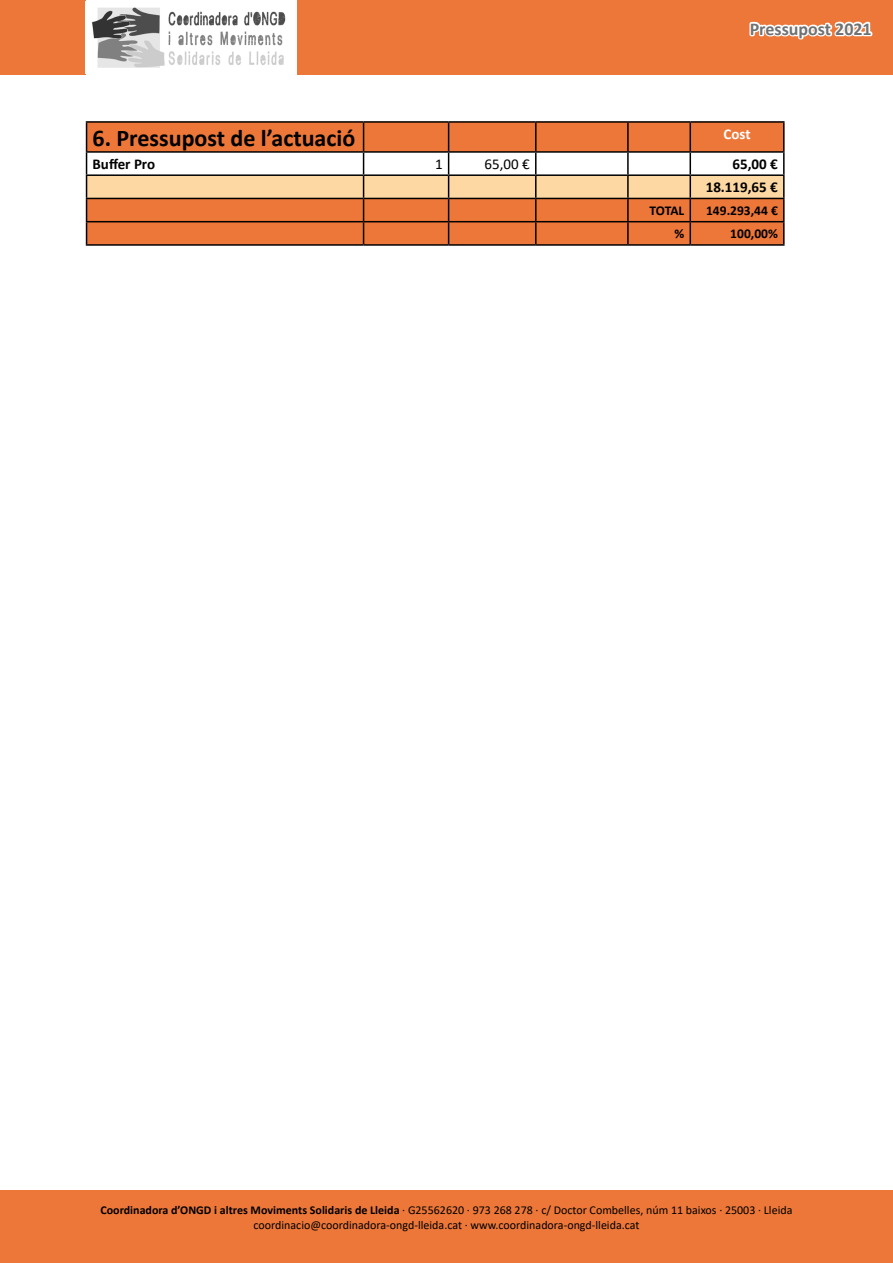
<style>
.page{position:relative;width:893px;height:1263px;background:#fff}
.page>*{position:absolute;margin:0;border:0;box-sizing:border-box;transform-origin:0 0}
.t1{font:700 24px "Calibri";color:#000}
.t2{font:700 18px "Calibri";color:#707172}
.t3{font:700 15px/23.2px "Calibri";color:#000;text-align:right}
.t4{font:15px "Calibri";color:#000}
.t5{font:700 15px "Calibri";color:#fff}
.t6{font:700 13.5px "Calibri";color:#000}
.t7{font:12px/14.4px "Calibri";color:#000;text-align:center}
.s1{font-weight:700}
</style>
<div class="page">
<div style="left:297px;top:0;width:596px;height:74px;background:#ed7738"></div>
<div style="left:0;top:0;width:297px;height:74px;background:#ed7738"></div>
<div style="left:0;top:1191px;width:893px;height:72px;background:#ed7738"></div>
<svg style="left:749px;top:21px;width:124px;height:19px"></svg>
<div style="left:86px;top:0;width:211px;height:99px;background:#fff"></div>
<img style="left:92px;top:7px;width:194px;height:61px">
<hr style="left:86px;top:121px;width:278px;height:2px;background:#000">
<hr style="left:364px;top:121px;width:85px;height:2px;background:#000">
<hr style="left:449px;top:121px;width:87px;height:2px;background:#000">
<hr style="left:536px;top:121px;width:92px;height:2px;background:#000">
<hr style="left:628px;top:121px;width:62px;height:2px;background:#000">
<hr style="left:690px;top:121px;width:95px;height:2px;background:#000">
<hr style="left:783px;top:123px;width:2px;height:28px;background:#000">
<hr style="left:690px;top:151px;width:95px;height:2px;background:#000">
<hr style="left:783px;top:153px;width:2px;height:21px;background:#000">
<hr style="left:690px;top:174px;width:95px;height:2px;background:#000">
<hr style="left:783px;top:176px;width:2px;height:22px;background:#000">
<hr style="left:690px;top:198px;width:95px;height:1px;background:#000">
<hr style="left:783px;top:199px;width:2px;height:22px;background:#000">
<svg style="left:86px;top:123px;width:698px;height:121px"></svg>
<hr style="left:628px;top:221px;width:62px;height:1px;background:#000">
<hr style="left:627px;top:222px;width:2px;height:22px;background:#000">
<hr style="left:690px;top:221px;width:95px;height:1px;background:#000">
<hr style="left:689px;top:222px;width:2px;height:22px;background:#000">
<hr style="left:783px;top:222px;width:2px;height:22px;background:#000">
<hr style="left:86px;top:244px;width:278px;height:2px;background:#000">
<hr style="left:364px;top:244px;width:85px;height:2px;background:#000">
<hr style="left:449px;top:244px;width:87px;height:2px;background:#000">
<hr style="left:536px;top:244px;width:92px;height:2px;background:#000">
<hr style="left:628px;top:244px;width:62px;height:2px;background:#000">
<hr style="left:690px;top:244px;width:95px;height:2px;background:#000">
<h2 class="t2" style="left:750px;top:16px;width:123px">Pressupost 2021</h2>
<h1 class="t1" style="left:93px;top:121px;width:264px">6. Pressupost de l’actuació</h1>
<p class="t5" style="left:723px;top:124px;width:29px">Cost</p>
<p class="t3" style="left:93px;top:152px;width:64px">Buffer Pro</p>
<p class="t4" style="left:435px;top:154px;width:9px">1</p>
<p class="t4" style="left:485px;top:154px;width:47px">65,00 €</p>
<p class="t3" style="left:706px;top:152px;width:74px">65,00 €<br>18.119,65 €</p>
<p class="t6" style="left:650px;top:201px;width:36px">TOTAL</p>
<p class="t6" style="left:706px;top:201px;width:73px">149.293,44 €</p>
<p class="t6" style="left:674px;top:224px;width:11px">%</p>
<p class="t6" style="left:730px;top:224px;width:49px">100,00%</p>
<p class="t7" style="left:100px;top:1202px;width:693px"><span class="s1">Coordinadora d’ONGD i altres Moviments Solidaris de Lleida</span> · G25562620 · 973 268 278 · c/ Doctor Combelles, núm 11 baixos · 25003 · Lleida coordinacio@coordinadora-ongd-lleida.cat · www.coordinadora-ongd-lleida.cat</p>
</div>
